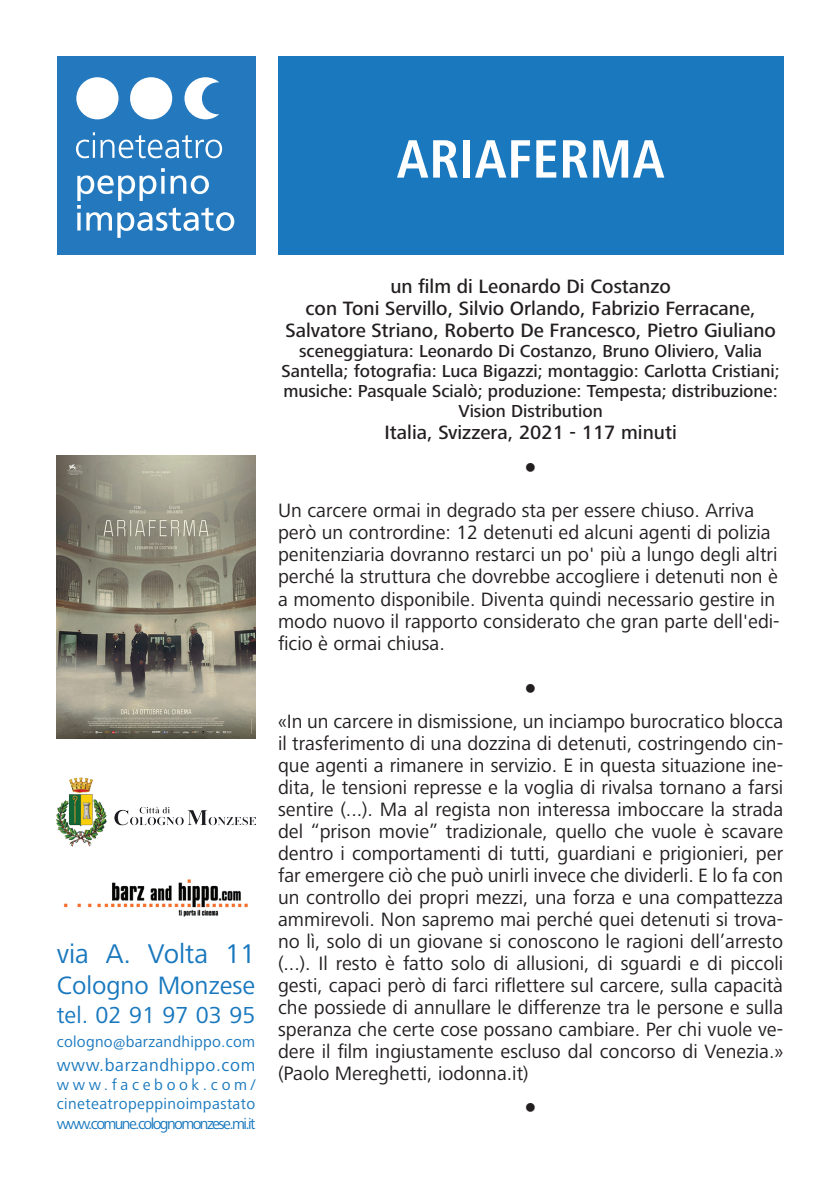
<style>
.page{position:relative;width:840px;height:1191px;background:#fff}
.page>*{position:absolute;margin:0;border:0;box-sizing:border-box;transform-origin:0 0}
.t1{font:700 condensed 56px "Frutiger Next LT";color:#fff}
.t2{font:28px "Frutiger Next LT";color:#1978be}
.t3{font:26px "Frutiger Next LT";color:#1978be}
.t4{font:24px "Frutiger Next LT";color:#1978be}
.t5{font:20px/22px "Frutiger Next LT";color:#231f20}
.t6{font:500 20px/22px "Frutiger Next LT";color:#231f20;text-align:center}
.t7{font:20px "Trebuchet MS";color:#231f20}
.t8{font:500 18px/20px "Frutiger Next LT";color:#231f20;text-align:center}
.t9{font:18px "Frutiger Next LT";letter-spacing:.035em;color:#1978be}
.t10{font:16px/19.2px "Frutiger Next LT";letter-spacing:.015em;color:#1978be;text-align:justify}
</style>
<div class="page">
<div style="left:278px;top:57px;width:504px;height:198px;background:#1978be"></div>
<img style="left:57px;top:455px;width:198px;height:283px">
<img style="left:63px;top:879px;width:185px;height:38px">
<img style="left:57px;top:777px;width:198px;height:69px">
<div style="left:57px;top:57px;width:198px;height:198px;background:#2479be"></div>
<svg style="left:76px;top:132px;width:146px;height:26px"></svg>
<svg style="left:77px;top:168px;width:157px;height:70px"></svg>
<div style="left:75px;top:76px;width:45px;height:45px;background:#fff;border:1px solid #2479be;border-radius:50%"></div>
<div style="left:129px;top:76px;width:44px;height:45px;background:#fff;border:1px solid #2479be;border-radius:50%"></div>
<svg style="left:184px;top:77px;width:35px;height:43px"></svg>
<h1 class="t1" style="left:396px;top:128px;width:270px">ARIAFERMA</h1>
<h2 class="t2" style="left:57px;top:938px;width:200px">via A. Volta 11</h2>
<h3 class="t3" style="left:57px;top:971px;width:200px">Cologno Monzese</h3>
<p class="t4" style="left:57px;top:1001px;width:200px">tel. 02 91 97 03 95</p>
<p class="t10" style="left:57px;top:1032px;width:200px">cologno@barzandhippo.com</p>
<p class="t9" style="left:57px;top:1055px;width:200px">www.barzandhippo.com</p>
<p class="t10" style="left:57px;top:1075px;width:200px">www.facebook.com/ cineteatropeppinoimpastato www.comune.colognomonzese.mi.it</p>
<p class="t6" style="left:285px;top:276px;width:492px">un film di Leonardo Di Costanzo<br>con Toni Servillo, Silvio Orlando, Fabrizio Ferracane,<br>Salvatore Striano, Roberto De Francesco, Pietro Giuliano</p>
<p class="t8" style="left:281px;top:341px;width:499px">sceneggiatura: Leonardo Di Costanzo, Bruno Oliviero, Valia Santella; fotografia: Luca Bigazzi; montaggio: Carlotta Cristiani; musiche: Pasquale Scialò; produzione: Tempesta; distribuzione:<br>Vision Distribution</p>
<p class="t6" style="left:384px;top:422px;width:293px">Italia, Svizzera, 2021 - 117 minuti</p>
<p class="t7" style="left:524px;top:454px;width:14px">●</p>
<p class="t5" style="left:278px;top:500px;width:503px">Un carcere ormai in degrado sta per essere chiuso. Arriva però un contrordine: 12 detenuti ed alcuni agenti di polizia penitenziaria dovranno restarci un po' più a lungo degli altri perché la struttura che dovrebbe accogliere i detenuti non è a momento disponibile. Diventa quindi necessario gestire in modo nuovo il rapporto considerato che gran parte dell'edi&shy;ficio è ormai chiusa.</p>
<p class="t7" style="left:524px;top:675px;width:14px">●</p>
<p class="t5" style="left:278px;top:710px;width:506px;text-align:justify">«In un carcere in dismissione, un inciampo burocratico blocca il trasferimento di una dozzina di detenuti, costringendo cin&shy;que agenti a rimanere in servizio. E in questa situazione ine&shy;dita, le tensioni represse e la voglia di rivalsa tornano a farsi sentire (...). Ma al regista non interessa imboccare la strada del “prison movie” tradizionale, quello che vuole è scavare dentro i comportamenti di tutti, guardiani e prigionieri, per far emergere ciò che può unirli invece che dividerli. E lo fa con un controllo dei propri mezzi, una forza e una compattezza ammirevoli. Non sapremo mai perché quei detenuti si trova&shy;no lì, solo di un giovane si conoscono le ragioni dell’arresto (...). Il resto è fatto solo di allusioni, di sguardi e di piccoli gesti, capaci però di farci riflettere sul carcere, sulla capacità che possiede di annullare le differenze tra le persone e sulla speranza che certe cose possano cambiare. Per chi vuole ve&shy;dere il film ingiustamente escluso dal concorso di Venezia.» (Paolo Mereghetti, iodonna.it)</p>
<p class="t7" style="left:524px;top:1094px;width:14px">●</p>
</div>
